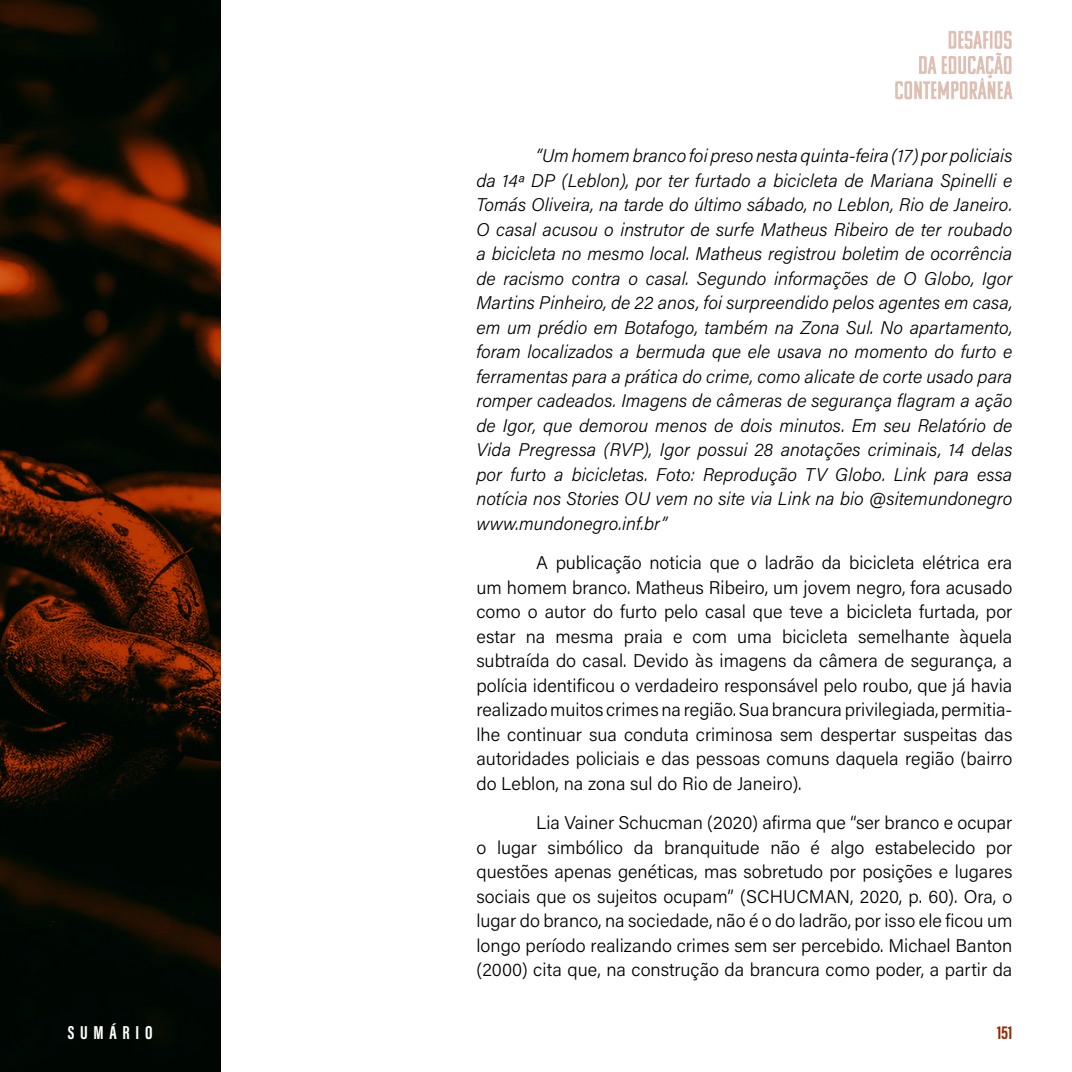
<style>
.page{position:relative;width:1072px;height:1072px;background:#fff}
.page>*{position:absolute;margin:0;border:0;box-sizing:border-box;transform-origin:0 0}
.t1{font:700 19.25px "Acumin Pro Extra Cond";letter-spacing:.3em;color:#fff}
.t2{font:700 19.25px "Acumin Pro Extra Cond";color:#932b00}
.t3{font:300 18.38px/24.5px "Acumin Pro";color:#000;text-align:justify}
.t4{font:italic 300 18.38px/24.5px "Acumin Pro";color:#000;text-align:justify}
</style>
<div class="page">
<img style="left:0;top:0;width:220px;height:1071px">
<svg style="left:895px;top:31px;width:117px;height:68px"></svg>
<p class="t4" style="left:476px;top:143px;width:537px;text-indent:60px">“Um homem branco foi preso nesta quinta-feira (17) por policiais da 14ª DP (Leblon), por ter furtado a bicicleta de Mariana Spinelli e Tomás Oliveira, na tarde do último sábado, no Leblon, Rio de Janeiro.<br>O casal acusou o instrutor de surfe Matheus Ribeiro de ter roubado a bicicleta no mesmo local. Matheus registrou boletim de ocorrência de racismo contra o casal. Segundo informações de O Globo, Igor Martins Pinheiro, de 22 anos, foi surpreendido pelos agentes em casa, em um prédio em Botafogo, também na Zona Sul. No apartamento, foram localizados a bermuda que ele usava no momento do furto e ferramentas para a prática do crime, como alicate de corte usado para romper cadeados. Imagens de câmeras de segurança flagram a ação de Igor, que demorou menos de dois minutos. Em seu Relatório de Vida Pregressa (RVP), Igor possui 28 anotações criminais, 14 delas por furto a bicicletas. Foto: Reprodução TV Globo. Link para essa notícia nos Stories OU vem no site via Link na bio @sitemundonegro www.mundonegro.inf.br”</p>
<p class="t3" style="left:476px;top:550px;width:537px;text-indent:60px">A publicação noticia que o ladrão da bicicleta elétrica era um homem branco. Matheus Ribeiro, um jovem negro, fora acusado como o autor do furto pelo casal que teve a bicicleta furtada, por estar na mesma praia e com uma bicicleta semelhante àquela subtraída do casal. Devido às imagens da câmera de segurança, a polícia identificou o verdadeiro responsável pelo roubo, que já havia realizado muitos crimes na região. Sua brancura privilegiada, permitia&shy;lhe continuar sua conduta criminosa sem despertar suspeitas das autoridades policiais e das pessoas comuns daquela região (bairro do Leblon, na zona sul do Rio de Janeiro).</p>
<p class="t3" style="left:476px;top:810px;width:537px;text-indent:60px">Lia Vainer Schucman (2020) afirma que “ser branco e ocupar o lugar simbólico da branquitude não é algo estabelecido por questões apenas genéticas, mas sobretudo por posições e lugares sociais que os sujeitos ocupam” (SCHUCMAN, 2020, p. 60). Ora, o lugar do branco, na sociedade, não é o do ladrão, por isso ele ficou um longo período realizando crimes sem ser percebido. Michael Banton (2000) cita que, na construção da brancura como poder, a partir da</p>
<p class="t1" style="left:68px;top:1020px;width:86px">SUMÁRIO</p>
<p class="t2" style="left:997px;top:1020px;width:17px">151</p>
</div>
